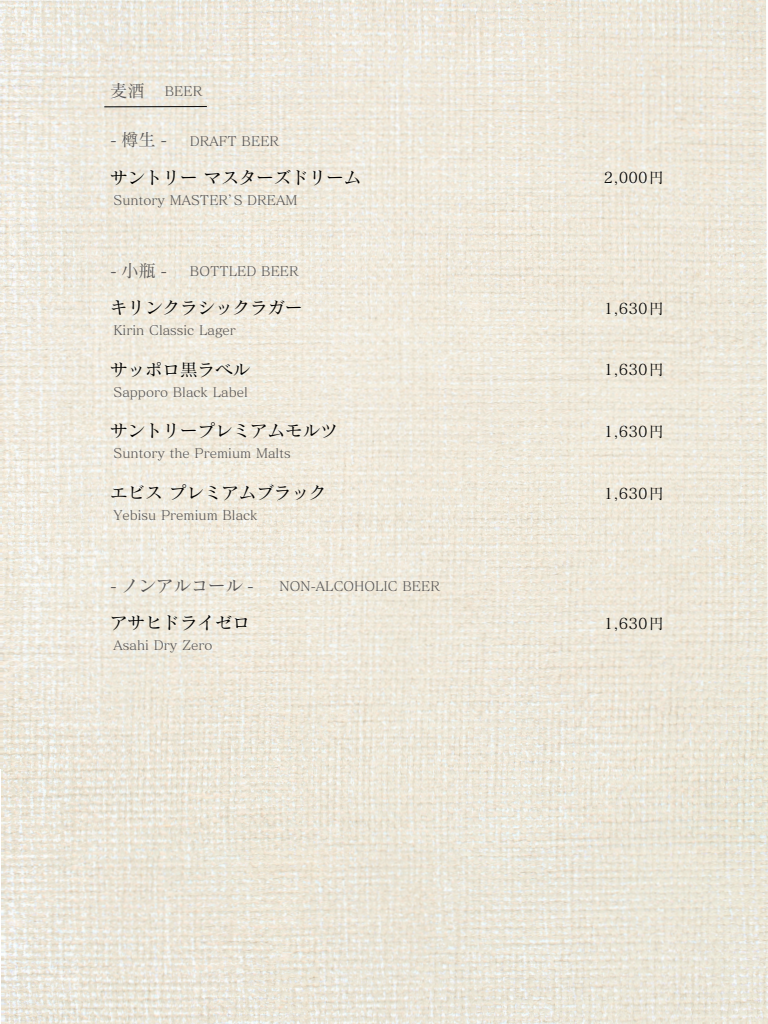
<style>
.page{position:relative;width:768px;height:1024px;background:#fff}
.page>*{position:absolute;margin:0;border:0;box-sizing:border-box;transform-origin:0 0}
.t1{font:17.5px "Matisse Pro N M";color:#000}
.t2{font:17.35px "Matisse Pro N M";color:#595757}
.t3{font:15px "Matisse Pro N M";color:#000}
.t4{font:13.2px "Matisse Pro N M";color:#595757}
.s1{font-size:17.35px}
</style>
<div class="page">
<img style="left:0;top:0;width:768px;height:1024px">
<svg style="left:104px;top:106px;width:103px;height:1px"></svg>
<p class="t4" style="left:110px;top:82px;width:94px"><span class="s1">麦酒</span> BEER</p>
<h2 class="t2" style="left:110px;top:129px;width:58px">-樽生-</h2>
<p class="t4" style="left:190px;top:132px;width:91px">DRAFT BEER</p>
<h1 class="t1" style="left:110px;top:166px;width:253px">サントリー マスターズドリーム</h1>
<p class="t3" style="left:604px;top:168px;width:61px">2,000円</p>
<p class="t4" style="left:114px;top:192px;width:186px">Suntory MASTERʼS DREAM</p>
<h2 class="t2" style="left:110px;top:259px;width:58px">-小瓶-</h2>
<p class="t4" style="left:190px;top:263px;width:110px">BOTTLED BEER</p>
<h1 class="t1" style="left:110px;top:297px;width:194px">キリンクラシックラガー</h1>
<p class="t4" style="left:114px;top:322px;width:124px">Kirin Classic Lager</p>
<h1 class="t1" style="left:110px;top:358px;width:142px">サッポロ黒ラベル</h1>
<p class="t4" style="left:114px;top:384px;width:136px">Sapporo Black Label</p>
<h1 class="t1" style="left:110px;top:420px;width:229px">サントリープレミアムモルツ</h1>
<p class="t4" style="left:114px;top:445px;width:179px">Suntory the Premium Malts</p>
<h1 class="t1" style="left:110px;top:481px;width:218px">エビス プレミアムブラック</h1>
<p class="t4" style="left:114px;top:507px;width:146px">Yebisu Premium Black</p>
<h2 class="t2" style="left:110px;top:574px;width:145px">- ノンアルコール -</h2>
<p class="t4" style="left:280px;top:578px;width:162px">NON-ALCOHOLIC BEER</p>
<p class="t3" style="left:604px;top:299px;width:61px">1,630円</p>
<p class="t3" style="left:604px;top:361px;width:61px">1,630円</p>
<p class="t3" style="left:604px;top:422px;width:61px">1,630円</p>
<p class="t3" style="left:604px;top:484px;width:61px">1,630円</p>
<h1 class="t1" style="left:110px;top:612px;width:142px">アサヒドライゼロ</h1>
<p class="t3" style="left:604px;top:614px;width:61px">1,630円</p>
<p class="t4" style="left:114px;top:637px;width:101px">Asahi Dry Zero</p>
</div>
